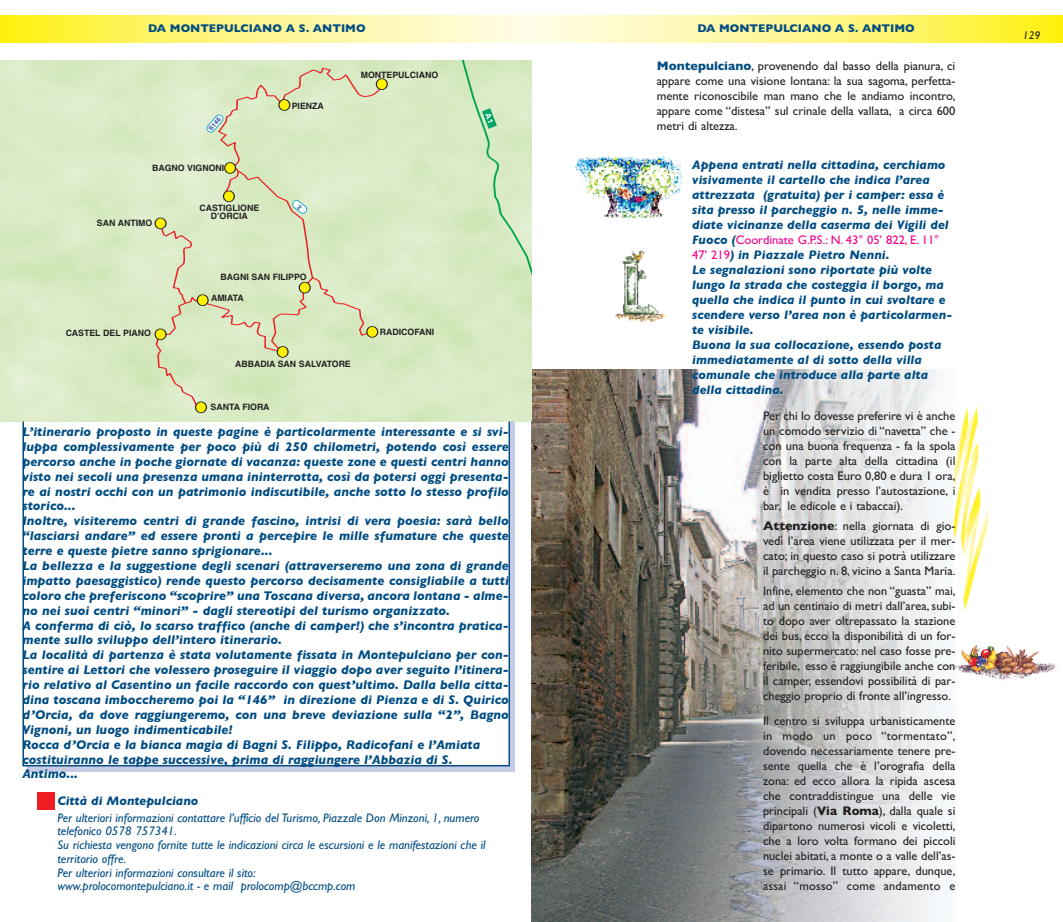
<style>
.page{position:relative;width:1063px;height:922px;background:#fff}
.page>*{position:absolute;margin:0;border:0;box-sizing:border-box;transform-origin:0 0}
.t1{font:italic 700 12.75px/14.9px "Gill Sans";color:#004d83}
.t2{font:12.5px/15px "Gill Sans";color:#231f20;text-align:justify}
.t3{font:italic 700 12.5px/15px "Gill Sans";color:#004d83}
.t4{font:italic 12.5px/13.8px "Gill Sans";color:#004d83}
.t5{font:700 11.25px "Gill Sans";color:#004d83}
.t6{font:italic 11.25px "Gill Sans";color:#231f20}
.t7{font:700 8.75px/8.8px "Helvetica";color:#231f20;text-align:center}
.t8{font:700 6.25px "Helvetica";color:#18469d}
.s1{font-weight:700;color:#004d83}
.s2{font-weight:400;font-style:normal;color:#ed028c}
.s3{font-weight:700}
</style>
<div class="page">
<img style="left:531px;top:369px;width:421px;height:552px">
<img style="left:953px;top:405px;width:36px;height:206px">
<img style="left:615px;top:250px;width:51px;height:73px">
<img style="left:576px;top:156px;width:105px;height:63px">
<img style="left:947px;top:644px;width:111px;height:36px">
<svg style="left:0;top:16px;width:1063px;height:27px;background:#fff68a"></svg>
<div style="left:37px;top:792px;width:18px;height:18px;background:#ee1d23"></div>
<div style="left:28px;top:380px;width:487px;height:392px;background:#c7cbe6"></div>
<div style="left:23px;top:412px;width:486px;height:353px;background:#fff"></div>
<div style="left:22px;top:411px;width:488px;height:355px;border:2px solid #004d83"></div>
<img style="left:0;top:60px;width:444px;height:361px">
<div style="left:196px;top:402px;width:10px;height:10px;background:#fff101;border-radius:50%"></div>
<div style="left:195px;top:401px;width:12px;height:12px;border:1px solid #231f20;border-radius:50%"></div>
<div style="left:376px;top:79px;width:11px;height:11px;background:#fff101;border-radius:50%"></div>
<div style="left:376px;top:78px;width:11px;height:12px;border:1px solid #231f20;border-radius:50%"></div>
<svg style="left:444px;top:60px;width:87px;height:361px;background:#d4e8c1"></svg>
<svg style="left:155px;top:67px;width:228px;height:341px;background:#d9e5bf"></svg>
<p class="t5" style="left:148px;top:21px;width:219px">DA MONTEPULCIANO A S. ANTIMO</p>
<p class="t8" style="left:207px;top:127px;width:16px;rotate:-49deg">S146</p>
<p class="t7" style="left:152px;top:163px;width:74px">BAGNO VIGNONI</p>
<p class="t7" style="left:199px;top:203px;width:61px">CASTIGLIONE<br>D’ORCIA</p>
<p class="t7" style="left:97px;top:219px;width:57px">SAN ANTIMO</p>
<p class="t7" style="left:292px;top:101px;width:34px">PIENZA</p>
<p class="t7" style="left:361px;top:70px;width:79px">MONTEPULCIANO</p>
<p class="t7" style="left:66px;top:329px;width:87px">CASTEL DEL PIANO</p>
<p class="t7" style="left:221px;top:273px;width:88px">BAGNI SAN FILIPPO</p>
<p class="t7" style="left:211px;top:293px;width:34px">AMIATA</p>
<p class="t7" style="left:235px;top:359px;width:117px">ABBADIA SAN SALVATORE</p>
<p class="t7" style="left:211px;top:403px;width:61px">SANTA FIORA</p>
<p class="t7" style="left:380px;top:327px;width:56px">RADICOFANI</p>
<p class="t1" style="left:23px;top:424px;width:488px">L’itinerario proposto in queste pagine è particolarmente interessante e si svi&shy;luppa complessivamente per poco più di 250 chilometri, potendo così essere percorso anche in poche giornate di vacanza: queste zone e questi centri hanno visto nei secoli una presenza umana ininterrotta, così da potersi oggi presenta&shy;re ai nostri occhi con un patrimonio indiscutibile, anche sotto lo stesso profilo storico...<br>Inoltre, visiteremo centri di grande fascino, intrisi di vera poesia: sarà bello “lasciarsi andare” ed essere pronti a percepire le mille sfumature che queste terre e queste pietre sanno sprigionare...<br>La bellezza e la suggestione degli scenari (attraverseremo una zona di grande impatto paesaggistico) rende questo percorso decisamente consigliabile a tutti coloro che preferiscono “scoprire” una Toscana diversa, ancora lontana - alme&shy;no nei suoi centri “minori” - dagli stereotipi del turismo organizzato.<br>A conferma di ciò, lo scarso traffico (anche di camper!) che s’incontra pratica&shy;mente sullo sviluppo dell’intero itinerario.<br>La località di partenza è stata volutamente fissata in Montepulciano per con&shy;sentire ai Lettori che volessero proseguire il viaggio dopo aver seguito l’itinera&shy;rio relativo al Casentino un facile raccordo con quest’ultimo. Dalla bella citta&shy;dina toscana imboccheremo poi la “146” in direzione di Pienza e di S. Quirico d’Orcia, da dove raggiungeremo, con una breve deviazione sulla “2”, Bagno Vignoni, un luogo indimenticabile!<br>Rocca d’Orcia e la bianca magia di Bagni S. Filippo, Radicofani e l’Amiata costituiranno le tappe successive, prima di raggiungere l’Abbazia di S.<br>Antimo...</p>
<p class="t3" style="left:57px;top:792px;width:143px">Città di Montepulciano</p>
<p class="t4" style="left:57px;top:810px;width:430px">Per ulteriori informazioni contattare l’ufficio del Turismo, Piazzale Don Minzoni, 1, numero telefonico 0578 757341.<br>Su richiesta vengono fornite tutte le indicazioni circa le escursioni e le manifestazioni che il territorio offre.<br>Per ulteriori informazioni consultare il sito:<br>www.prolocomontepulciano.it - e mail prolocomp@bccmp.com</p>
<p class="t5" style="left:697px;top:21px;width:219px">DA MONTEPULCIANO A S. ANTIMO</p>
<p class="t2" style="left:657px;top:58px;width:300px"><span class="s1">Montepulciano</span>, provenendo dal basso della pianura, ci appare come una visione lontana: la sua sagoma, perfetta&shy;mente riconoscibile man mano che le andiamo incontro, appare come “distesa” sul crinale della vallata, a circa 600 metri di altezza.</p>
<p class="t3" style="left:692px;top:157px;width:262px">Appena entrati nella cittadina, cerchiamo visivamente il cartello che indica l’area attrezzata (gratuita) per i camper: essa è sita presso il parcheggio n. 5, nelle imme&shy;diate vicinanze della caserma dei Vigili del Fuoco (<span class="s2">Coordinate G.P.S.: N. 43° 05’ 822, E. 11° 47’ 219</span>) in Piazzale Pietro Nenni.<br>Le segnalazioni sono riportate più volte lungo la strada che costeggia il borgo, ma quella che indica il punto in cui svoltare e scendere verso l’area non è particolarmen&shy;te visibile.<br>Buona la sua collocazione, essendo posta immediatamente al di sotto della villa comunale che introduce alla parte alta della cittadina.</p>
<p class="t2" style="left:763px;top:408px;width:194px">Per chi lo dovesse preferire vi è anche un comodo servizio di “navetta” che - con una buona frequenza - fa la spola con la parte alta della cittadina (il biglietto costa Euro 0,80 e dura 1 ora, è in vendita presso l’autostazione, i bar, le edicole e i tabaccai).</p>
<p class="t2" style="left:763px;top:518px;width:194px"><span class="s3">Attenzione</span>: nella giornata di gio&shy;vedì l’area viene utilizzata per il mer&shy;cato; in questo caso si potrà utilizzare il parcheggio n. 8, vicino a Santa Maria.</p>
<p class="t2" style="left:763px;top:583px;width:194px">Infine, elemento che non “guasta” mai, ad un centinaio di metri dall’area, subi&shy;to dopo aver oltrepassato la stazione dei bus, ecco la disponibilità di un for&shy;nito supermercato: nel caso fosse pre&shy;feribile, esso è raggiungibile anche con il camper, essendovi possibilità di par&shy;cheggio proprio di fronte all’ingresso.</p>
<p class="t2" style="left:763px;top:712px;width:194px">Il centro si sviluppa urbanisticamente in modo un poco “tormentato”, dovendo necessariamente tenere pre&shy;sente quella che è l’orografia della zona: ed ecco allora la ripida ascesa che contraddistingue una delle vie principali (<span class="s3">Via Roma</span>), dalla quale si dipartono numerosi vicoli e vicoletti, che a loro volta formano dei piccoli nuclei abitati, a monte o a valle dell’as&shy;se primario. Il tutto appare, dunque, assai “mosso” come andamento e</p>
<p class="t6" style="left:1023px;top:28px;width:19px">129</p>
</div>
